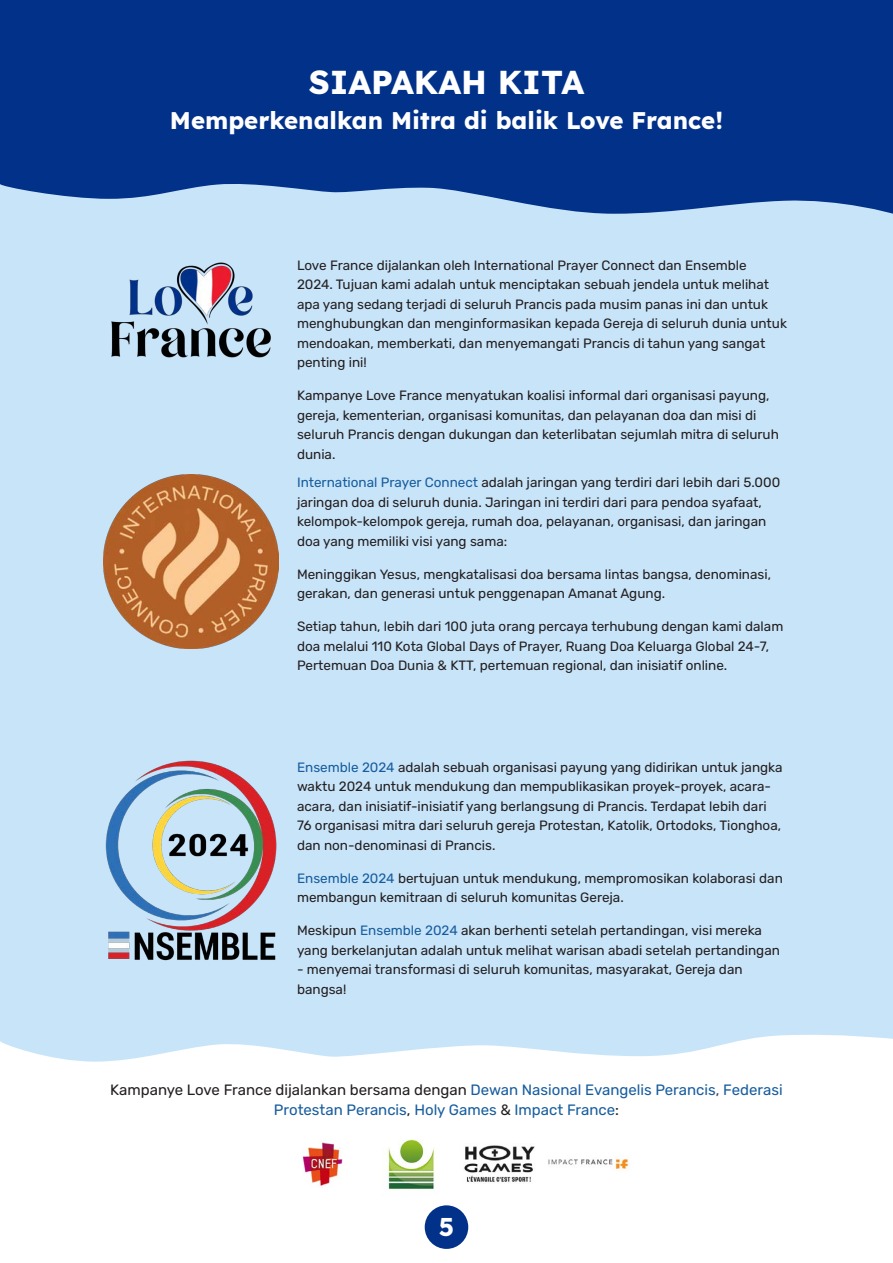
<style>
.page{position:relative;width:893px;height:1263px;background:#fff}
.page>*{position:absolute;margin:0;border:0;box-sizing:border-box;transform-origin:0 0}
.Heading_2{font:700 33px "Lexend";color:#fff}
.Page_No{font:700 25.5px "Lexend";color:#fff}
.Heading_2-2{font:700 24px "Lexend";color:#fff}
.t1{font:15px/19.5px "Rubik";color:#175d9e;text-align:center}
.t2{font:13.5px/19.5px "Rubik";color:#231f20}
.s1{color:#175d9e}
.s2{color:#231f20}
.s3{color:#3a4251}
</style>
<div class="page">
<div style="left:0;top:0;width:893px;height:257px;background:#023189"></div>
<div style="left:0;top:184px;width:893px;height:877px;background:#c8e4f9"></div>
<img style="left:104px;top:257px;width:174px;height:105px">
<img style="left:104px;top:474px;width:174px;height:175px">
<img style="left:104px;top:759px;width:174px;height:204px">
<img style="left:302px;top:1139px;width:327px;height:51px">
<div style="left:425px;top:1205px;width:43px;height:44px;background:#023189;border-radius:50%"></div>
<p class="Heading_2" style="left:309px;top:56px;width:277px">SIAPAKAH KITA</p>
<p class="Heading_2-2" style="left:170px;top:101px;width:555px">Memperkenalkan Mitra di balik Love France!</p>
<p class="t2" style="left:297px;top:256px;width:491px">Love France dijalankan oleh International Prayer Connect dan Ensemble<br>2024. Tujuan kami adalah untuk menciptakan sebuah jendela untuk melihat apa yang sedang terjadi di seluruh Prancis pada musim panas ini dan untuk menghubungkan dan menginformasikan kepada Gereja di seluruh dunia untuk mendoakan, memberkati, dan menyemangati Prancis di tahun yang sangat penting ini!</p>
<p class="t2" style="left:297px;top:386px;width:483px">Kampanye Love France menyatukan koalisi informal dari organisasi payung, gereja, kementerian, organisasi komunitas, dan pelayanan doa dan misi di seluruh Prancis dengan dukungan dan keterlibatan sejumlah mitra di seluruh dunia.</p>
<p class="t2" style="left:297px;top:473px;width:485px"><span class="s1">International Prayer Connect</span> adalah jaringan yang terdiri dari lebih dari 5.000 jaringan doa di seluruh dunia. Jaringan ini terdiri dari para pendoa syafaat, kelompok-kelompok gereja, rumah doa, pelayanan, organisasi, dan jaringan doa yang memiliki visi yang sama:</p>
<p class="t2" style="left:297px;top:565px;width:476px">Meninggikan Yesus, mengkatalisasi doa bersama lintas bangsa, denominasi, gerakan, dan generasi untuk penggenapan Amanat Agung.</p>
<p class="t2" style="left:297px;top:617px;width:488px">Setiap tahun, lebih dari 100 juta orang percaya terhubung dengan kami dalam doa melalui 110 Kota Global Days of Prayer, Ruang Doa Keluarga Global 24-7,<br>Pertemuan Doa Dunia &amp; KTT, pertemuan regional, dan inisiatif online.</p>
<p class="t2" style="left:297px;top:758px;width:487px"><span class="s1">Ensemble 2024</span> adalah sebuah organisasi payung yang didirikan untuk jangka waktu 2024 untuk mendukung dan mempublikasikan proyek-proyek, acara&shy;acara, dan inisiatif-inisiatif yang berlangsung di Prancis. Terdapat lebih dari 76 organisasi mitra dari seluruh gereja Protestan, Katolik, Ortodoks, Tionghoa, dan non-denominasi di Prancis.</p>
<p class="t2" style="left:297px;top:869px;width:487px"><span class="s1">Ensemble 2024</span> bertujuan untuk mendukung, mempromosikan kolaborasi dan membangun kemitraan di seluruh komunitas Gereja.</p>
<p class="t2" style="left:297px;top:921px;width:484px">Meskipun <span class="s1">Ensemble 2024</span> akan berhenti setelah pertandingan, visi mereka yang berkelanjutan adalah untuk melihat warisan abadi setelah pertandingan</p>
<p class="t2" style="left:297px;top:960px;width:447px">- menyemai transformasi di seluruh komunitas, masyarakat, Gereja dan bangsa!</p>
<p class="t1" style="left:110px;top:1081px;width:674px"><span class="s2">Kampanye Love France dijalankan bersama dengan</span> Dewan Nasional Evangelis Perancis<span class="s3">,</span> Federasi<br>Protestan Perancis<span class="s2">,</span> Holy Games <span class="s2">&amp;</span> Impact France<span class="s2">:</span></p>
<p class="Page_No" style="left:439px;top:1206px;width:17px">5</p>
</div>
